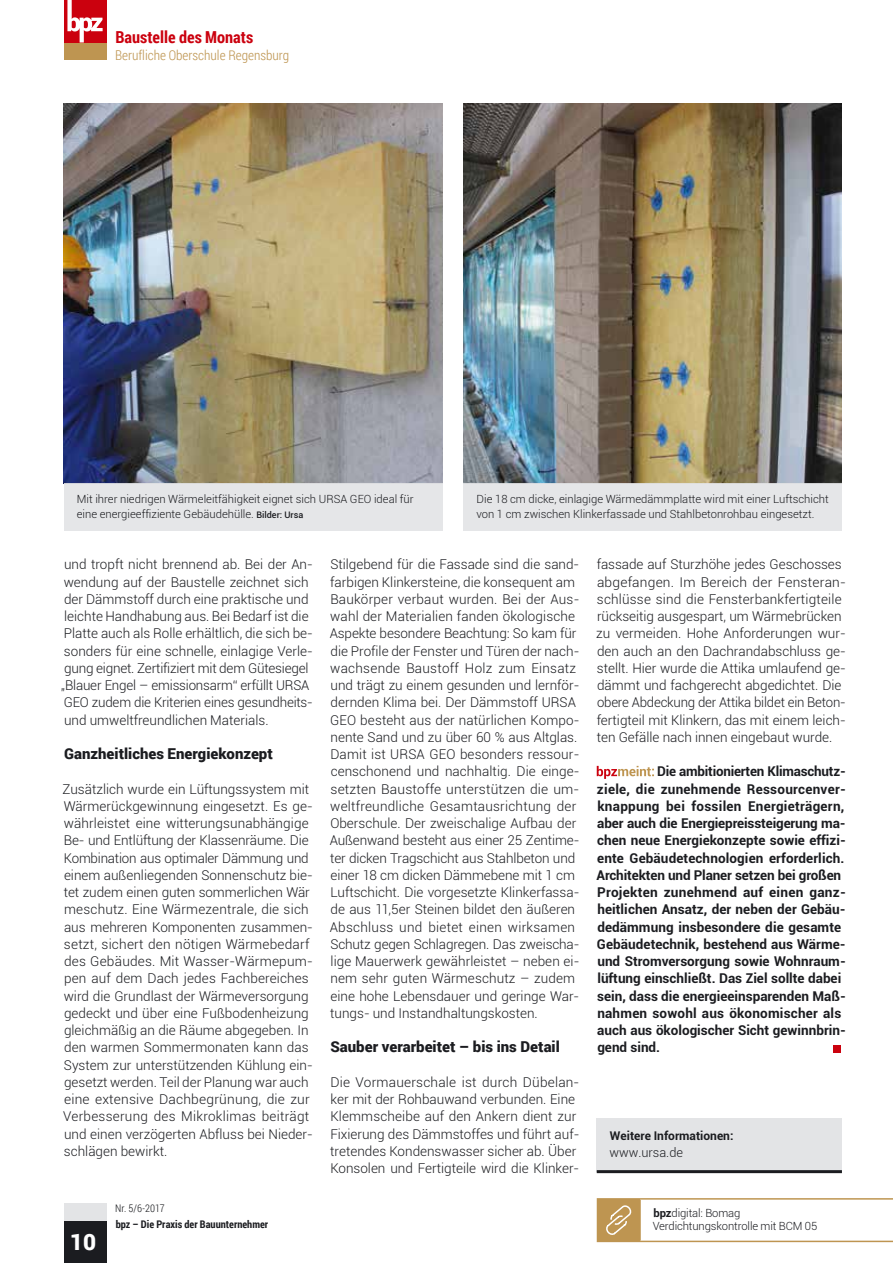
<style>
.page{position:relative;width:893px;height:1263px;background:#fff}
.page>*{position:absolute;margin:0;border:0;box-sizing:border-box;transform-origin:0 0}
.t1{font:900 22.5px "Roboto";color:#fff}
.t2{font:700 16.5px "Roboto Condensed";color:#cb010e}
.t3{font:900 15px "Roboto";color:#1b1c20}
.t4{font:300 13.5px/17.2px "Roboto";color:#1b1c20}
.t5{font:700 13.5px/17.2px "Roboto";color:#1b1c20}
.t6{font:300 13.5px "Roboto Condensed";color:#be9551}
.t7{font:300 12.75px "Roboto";color:#1b1c20}
.t8{font:700 12px "Roboto";color:#1b1c20}
.t9{font:300 11.25px/15px "Roboto";color:#1b1c20}
.t10{font:700 10.5px "Roboto Condensed";color:#1b1c20}
.t11{font:300 10.5px "Roboto Condensed";color:#1b1c20}
.s1{font-weight:500;font-size:9px}
.s2{font-weight:700}
</style>
<div class="page">
<div style="left:597px;top:1199px;width:43px;height:42px;background:#be9551"></div>
<hr style="left:597px;top:1198px;width:43px;height:1px;background:#be9551">
<hr style="left:640px;top:1198px;width:253px;height:1px;background:#be9551">
<hr style="left:639px;top:1199px;width:2px;height:42px;background:#be9551">
<hr style="left:597px;top:1241px;width:43px;height:1px;background:#be9551">
<hr style="left:640px;top:1241px;width:253px;height:1px;background:#be9551">
<svg style="left:606px;top:1205px;width:25px;height:30px"></svg>
<svg style="left:597px;top:766px;width:57px;height:13px"></svg>
<div style="left:834px;top:1045px;width:7px;height:7px;background:#cb010e"></div>
<img style="left:64px;top:104px;width:378px;height:379px">
<img style="left:463px;top:104px;width:379px;height:379px">
<div style="left:597px;top:1118px;width:245px;height:54px;background:#e3e4e6"></div>
<hr style="left:597px;top:1170px;width:245px;height:3px;background:#1b1c20">
<div style="left:64px;top:483px;width:378px;height:48px;background:#e3e4e6"></div>
<div style="left:463px;top:483px;width:379px;height:48px;background:#e3e4e6"></div>
<hr style="left:892px;top:816px;width:1px;height:447px;background:#fff">
<div style="left:64px;top:1220px;width:42px;height:43px;background:#1b1c20"></div>
<div style="left:64px;top:43px;width:42px;height:17px;background:#be9551"></div>
<div style="left:64px;top:0;width:42px;height:43px;background:#cb010e"></div>
<svg style="left:67px;top:0;width:36px;height:43px"></svg>
<div style="left:64px;top:1203px;width:42px;height:17px;background:#e3e4e6"></div>
<p class="t2" style="left:115px;top:25px;width:139px">Baustelle des Monats</p>
<p class="t6" style="left:115px;top:45px;width:176px">Berufliche Oberschule Regensburg</p>
<p class="t9" style="left:77px;top:491px;width:338px">Mit ihrer niedrigen Wärmeleitfähigkeit eignet sich URSA GEO ideal für eine energieeffiziente Gebäudehülle. <span class="s1">Bilder: Ursa</span></p>
<p class="t9" style="left:476px;top:491px;width:354px">Die 18 cm dicke, einlagige Wärmedämmplatte wird mit einer Luftschicht von 1 cm zwischen Klinkerfassade und Stahlbetonrohbau eingesetzt.</p>
<p class="t4" style="left:61px;top:555px;width:253px">und tropft nicht brennend ab. Bei der An&shy;wendung auf der Baustelle zeichnet sich der Dämmstoff durch eine praktische und leichte Handhabung aus. Bei Bedarf ist die Platte auch als Rolle erhältlich, die sich be&shy;sonders für eine schnelle, einlagige Verle&shy;gung eignet. Zertifiziert mit dem Gütesiegel „Blauer Engel – emissionsarm“ erfüllt URSA GEO zudem die Kriterien eines gesundheits&shy;und umweltfreundlichen Materials.</p>
<p class="t3" style="left:64px;top:743px;width:210px">Ganzheitliches Energiekonzept</p>
<p class="t4" style="left:63px;top:780px;width:252px">Zusätzlich wurde ein Lüftungssystem mit Wärmerückgewinnung eingesetzt. Es ge&shy;währleistet eine witterungsunabhängige Be- und Entlüftung der Klassenräume. Die Kombination aus optimaler Dämmung und einem außenliegenden Sonnenschutz bie&shy;tet zudem einen guten sommerlichen Wär meschutz. Eine Wärmezentrale, die sich aus mehreren Komponenten zusammen&shy;setzt, sichert den nötigen Wärmebedarf des Gebäudes. Mit Wasser-Wärmepum&shy;pen auf dem Dach jedes Fachbereiches wird die Grundlast der Wärmeversorgung gedeckt und über eine Fußbodenheizung gleichmäßig an die Räume abgegeben. In den warmen Sommermonaten kann das System zur unterstützenden Kühlung ein&shy;gesetzt werden. Teil der Planung war auch eine extensive Dachbegrünung, die zur Verbesserung des Mikroklimas beiträgt und einen verzögerten Abfluss bei Nieder&shy;schlägen bewirkt.</p>
<h1 class="t1" style="left:70px;top:1226px;width:28px">10</h1>
<p class="t11" style="left:115px;top:1201px;width:51px">Nr. 5/6-2017</p>
<p class="t10" style="left:116px;top:1217px;width:154px">bpz – Die Praxis der Bauunternehmer</p>
<p class="t4" style="left:330px;top:555px;width:251px">Stilgebend für die Fassade sind die sand&shy;farbigen Klinkersteine, die konsequent am Baukörper verbaut wurden. Bei der Aus&shy;wahl der Materialien fanden ökologische Aspekte besondere Beachtung: So kam für die Profile der Fenster und Türen der nach&shy;wachsende Baustoff Holz zum Einsatz und trägt zu einem gesunden und lernför&shy;dernden Klima bei. Der Dämmstoff URSA GEO besteht aus der natürlichen Kompo&shy;nente Sand und zu über 60 % aus Altglas.<br>Damit ist URSA GEO besonders ressour&shy;censchonend und nachhaltig. Die einge&shy;setzten Baustoffe unterstützen die um&shy;weltfreundliche Gesamtausrichtung der Oberschule. Der zweischalige Aufbau der Außenwand besteht aus einer 25 Zentime&shy;ter dicken Tragschicht aus Stahlbeton und einer 18 cm dicken Dämmebene mit 1 cm Luftschicht. Die vorgesetzte Klinkerfassa&shy;de aus 11,5er Steinen bildet den äußeren Abschluss und bietet einen wirksamen Schutz gegen Schlagregen. Das zweischa&shy;lige Mauerwerk gewährleistet – neben ei&shy;nem sehr guten Wärmeschutz – zudem eine hohe Lebensdauer und geringe War&shy;tungs- und Instandhaltungskosten.</p>
<p class="t3" style="left:330px;top:1036px;width:231px">Sauber verarbeitet – bis ins Detail</p>
<p class="t4" style="left:330px;top:1073px;width:251px">Die Vormauerschale ist durch Dübelan&shy;ker mit der Rohbauwand verbunden. Eine Klemmscheibe auf den Ankern dient zur Fixierung des Dämmstoffes und führt auf&shy;tretendes Kondenswasser sicher ab. Über Konsolen und Fertigteile wird die Klinker-</p>
<p class="t4" style="left:596px;top:555px;width:251px">fassade auf Sturzhöhe jedes Geschosses abgefangen. Im Bereich der Fensteran&shy;schlüsse sind die Fensterbankfertigteile rückseitig ausgespart, um Wärmebrücken zu vermeiden. Hohe Anforderungen wur&shy;den auch an den Dachrandabschluss ge&shy;stellt. Hier wurde die Attika umlaufend ge&shy;dämmt und fachgerecht abgedichtet. Die obere Abdeckung der Attika bildet ein Beton&shy;fertigteil mit Klinkern, das mit einem leich&shy;ten Gefälle nach innen eingebaut wurde.</p>
<p class="t5" style="left:596px;top:762px;width:251px;text-indent:61px">Die ambitionierten Klimaschutz&shy;ziele, die zunehmende Ressourcenver&shy;knappung bei fossilen Energieträgern, aber auch die Energiepreissteigerung ma&shy;chen neue Energiekonzepte sowie effizi&shy;ente Gebäudetechnologien erforderlich.<br>Architekten und Planer setzen bei großen Projekten zunehmend auf einen ganz&shy;heitlichen Ansatz, der neben der Gebäu&shy;dedämmung insbesondere die gesamte Gebäudetechnik, bestehend aus Wärme&shy;und Stromversorgung sowie Wohnraum&shy;lüftung einschließt. Das Ziel sollte dabei sein, dass die energieeinsparenden Maß&shy;nahmen sowohl aus ökonomischer als auch aus ökologischer Sicht gewinnbrin&shy;gend sind.</p>
<p class="t8" style="left:610px;top:1127px;width:125px">Weitere Informationen:</p>
<p class="t7" style="left:609px;top:1143px;width:75px">www.ursa.de</p>
<p class="t9" style="left:653px;top:1206px;width:166px;line-height:13.5px"><span class="s2">bpz</span>digital: Bomag<br>Verdichtungskontrolle mit BCM 05</p>
</div>
